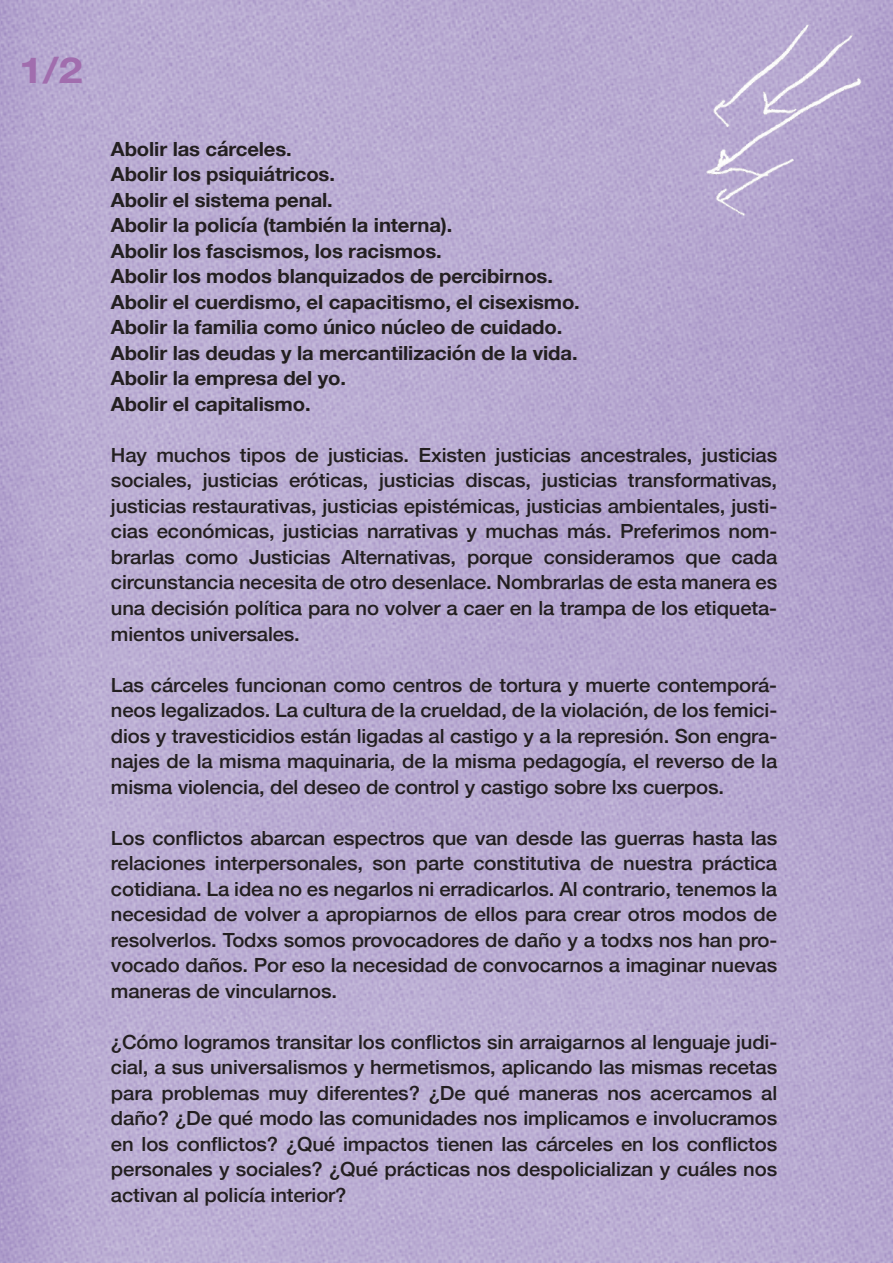
<style>
.page{position:relative;width:893px;height:1263px;background:#fff}
.page>*{position:absolute;margin:0;border:0;box-sizing:border-box;transform-origin:0 0}
.t1{font:700 35.7px "Helvetica Neue";color:#a16dae;scale:1.2 1}
.t2{font:500 19.5px/25.5px "Helvetica Neue";letter-spacing:-.005em;color:#231f20;text-align:justify;scale:1.04 1}
.t3{font:700 19.5px/25.5px "Helvetica Neue";letter-spacing:-.005em;color:#231f20;scale:1.04 1}
</style>
<div class="page">
<img style="left:0;top:0;width:893px;height:1263px">
<img style="left:690px;top:0;width:188px;height:226px">
<h1 class="t1" style="left:19px;top:48px;width:54px">1/2</h1>
<p class="t3" style="left:111px;top:136px;width:452px">Abolir las cárceles.<br>Abolir los psiquiátricos.<br>Abolir el sistema penal.<br>Abolir la policía (también la interna).<br>Abolir los fascismos, los racismos.<br>Abolir los modos blanquizados de percibirnos.<br>Abolir el cuerdismo, el capacitismo, el cisexismo.<br>Abolir la familia como único núcleo de cuidado.<br>Abolir las deudas y la mercantilización de la vida.<br>Abolir la empresa del yo.<br>Abolir el capitalismo.</p>
<p class="t2" style="left:111px;top:442px;width:642px">Hay muchos tipos de justicias. Existen justicias ancestrales, justicias sociales, justicias eróticas, justicias discas, justicias transformativas, justicias restaurativas, justicias epistémicas, justicias ambientales, justi&shy;cias económicas, justicias narrativas y muchas más. Preferimos nom&shy;brarlas como Justicias Alternativas, porque consideramos que cada circunstancia necesita de otro desenlace. Nombrarlas de esta manera es una decisión política para no volver a caer en la trampa de los etiqueta&shy;mientos universales.</p>
<p class="t2" style="left:111px;top:671px;width:642px">Las cárceles funcionan como centros de tortura y muerte contemporá&shy;neos legalizados. La cultura de la crueldad, de la violación, de los femici&shy;dios y travesticidios están ligadas al castigo y a la represión. Son engra&shy;najes de la misma maquinaria, de la misma pedagogía, el reverso de la misma violencia, del deseo de control y castigo sobre lxs cuerpos.</p>
<p class="t2" style="left:111px;top:824px;width:642px">Los conflictos abarcan espectros que van desde las guerras hasta las relaciones interpersonales, son parte constitutiva de nuestra práctica cotidiana. La idea no es negarlos ni erradicarlos. Al contrario, tenemos la necesidad de volver a apropiarnos de ellos para crear otros modos de resolverlos. Todxs somos provocadores de daño y a todxs nos han pro&shy;vocado daños. Por eso la necesidad de convocarnos a imaginar nuevas maneras de vincularnos.</p>
<p class="t2" style="left:111px;top:1028px;width:642px">¿Cómo logramos transitar los conflictos sin arraigarnos al lenguaje judi&shy;cial, a sus universalismos y hermetismos, aplicando las mismas recetas para problemas muy diferentes? ¿De qué maneras nos acercamos al daño? ¿De qué modo las comunidades nos implicamos e involucramos en los conflictos? ¿Qué impactos tienen las cárceles en los conflictos personales y sociales? ¿Qué prácticas nos despolicializan y cuáles nos activan al policía interior?</p>
</div>
